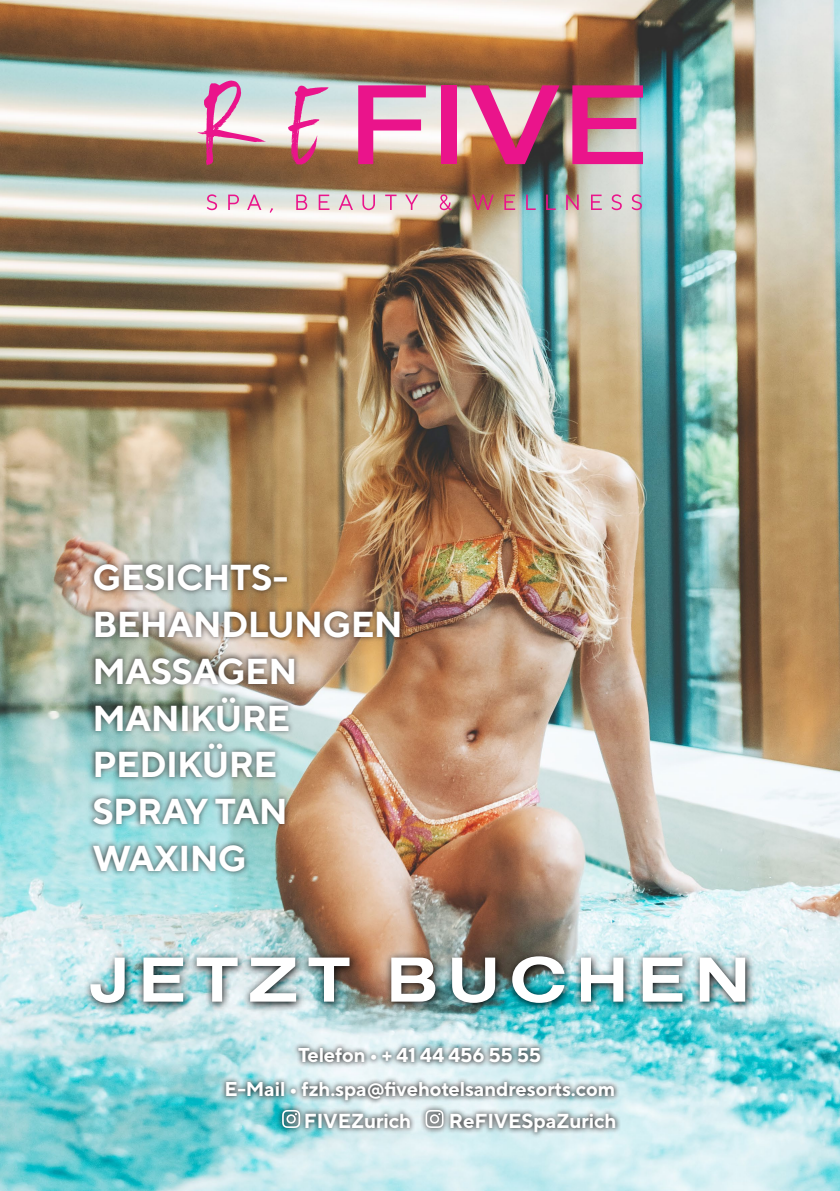
<style>
.page{position:relative;width:840px;height:1191px;background:#fff}
.page>*{position:absolute;margin:0;border:0;box-sizing:border-box;transform-origin:0 0}
.t1{font:66px "Nimbus Sans DOT Bold Exte";letter-spacing:.155em;color:#fff}
.t2{font:700 36px "TT Norms";letter-spacing:-.02em;color:#fff}
.t3{font:700 20.2px "TT Norms";letter-spacing:-.01em;color:#fff}
.t4{font:700 20px "TT Norms";letter-spacing:-.01em;color:#fff}
</style>
<div class="page">
<img style="left:0;top:0;width:839px;height:1191px">
<svg style="left:288px;top:85px;width:40px;height:80px;background:#d897b0"></svg>
<svg style="left:197px;top:81px;width:69px;height:84px;background:#cc99a9"></svg>
<svg style="left:207px;top:194px;width:10px;height:16px"></svg>
<svg style="left:228px;top:195px;width:11px;height:15px"></svg>
<svg style="left:247px;top:195px;width:14px;height:15px"></svg>
<svg style="left:269px;top:208px;width:4px;height:5px"></svg>
<svg style="left:296px;top:195px;width:11px;height:15px"></svg>
<svg style="left:318px;top:195px;width:11px;height:15px"></svg>
<svg style="left:338px;top:195px;width:15px;height:15px"></svg>
<svg style="left:362px;top:195px;width:13px;height:15px"></svg>
<svg style="left:385px;top:195px;width:11px;height:15px"></svg>
<svg style="left:405px;top:195px;width:13px;height:15px"></svg>
<svg style="left:439px;top:194px;width:12px;height:16px"></svg>
<svg style="left:472px;top:195px;width:21px;height:15px"></svg>
<svg style="left:504px;top:195px;width:11px;height:15px"></svg>
<svg style="left:526px;top:195px;width:9px;height:15px"></svg>
<svg style="left:546px;top:195px;width:9px;height:15px"></svg>
<svg style="left:566px;top:195px;width:12px;height:15px"></svg>
<svg style="left:590px;top:195px;width:11px;height:15px"></svg>
<svg style="left:611px;top:194px;width:10px;height:16px"></svg>
<svg style="left:631px;top:194px;width:10px;height:16px"></svg>
<svg style="left:358px;top:85px;width:67px;height:79px;background:#e27da9"></svg>
<div style="left:441px;top:85px;width:15px;height:79px;background:#ea148b"></div>
<svg style="left:469px;top:85px;width:90px;height:79px;background:#c16785"></svg>
<svg style="left:572px;top:85px;width:70px;height:79px;background:#d35c95"></svg>
<img style="left:84px;top:950px;width:671px;height:62px">
<div style="left:220px;top:1041px;width:399px;height:64px;background:#231f20;opacity:.75"></div>
<div style="left:419px;top:1103px;width:202px;height:35px;background:#231f20;opacity:.75"></div>
<svg style="left:425px;top:1110px;width:18px;height:18px"></svg>
<div style="left:276px;top:1104px;width:139px;height:30px;background:#231f20;opacity:.7"></div>
<svg style="left:282px;top:1110px;width:18px;height:18px"></svg>
<div style="left:87px;top:559px;width:318px;height:318px;background:#231f20;opacity:.82"></div>
<p class="t2" style="left:92px;top:555px;width:197px">GESICHTS-</p>
<p class="t2" style="left:92px;top:602px;width:312px">BEHANDLUNGEN</p>
<p class="t2" style="left:92px;top:648px;width:206px">MASSAGEN</p>
<p class="t2" style="left:92px;top:695px;width:199px">MANIKÜRE</p>
<p class="t2" style="left:92px;top:742px;width:187px">PEDIKÜRE</p>
<p class="t2" style="left:92px;top:788px;width:197px">SPRAY TAN</p>
<p class="t2" style="left:92px;top:835px;width:156px">WAXING</p>
<p class="t1" style="left:90px;top:942px;width:661px">JETZT BUCHEN</p>
<p class="t4" style="left:298px;top:1042px;width:244px">Telefon • + 41 44 456 55 55</p>
<p class="t4" style="left:224px;top:1076px;width:392px">E-Mail • fzh.spa@fivehotelsandresorts.com</p>
<p class="t3" style="left:304px;top:1108px;width:109px">FIVEZurich</p>
<p class="t3" style="left:448px;top:1108px;width:169px">ReFIVESpaZurich</p>
</div>
